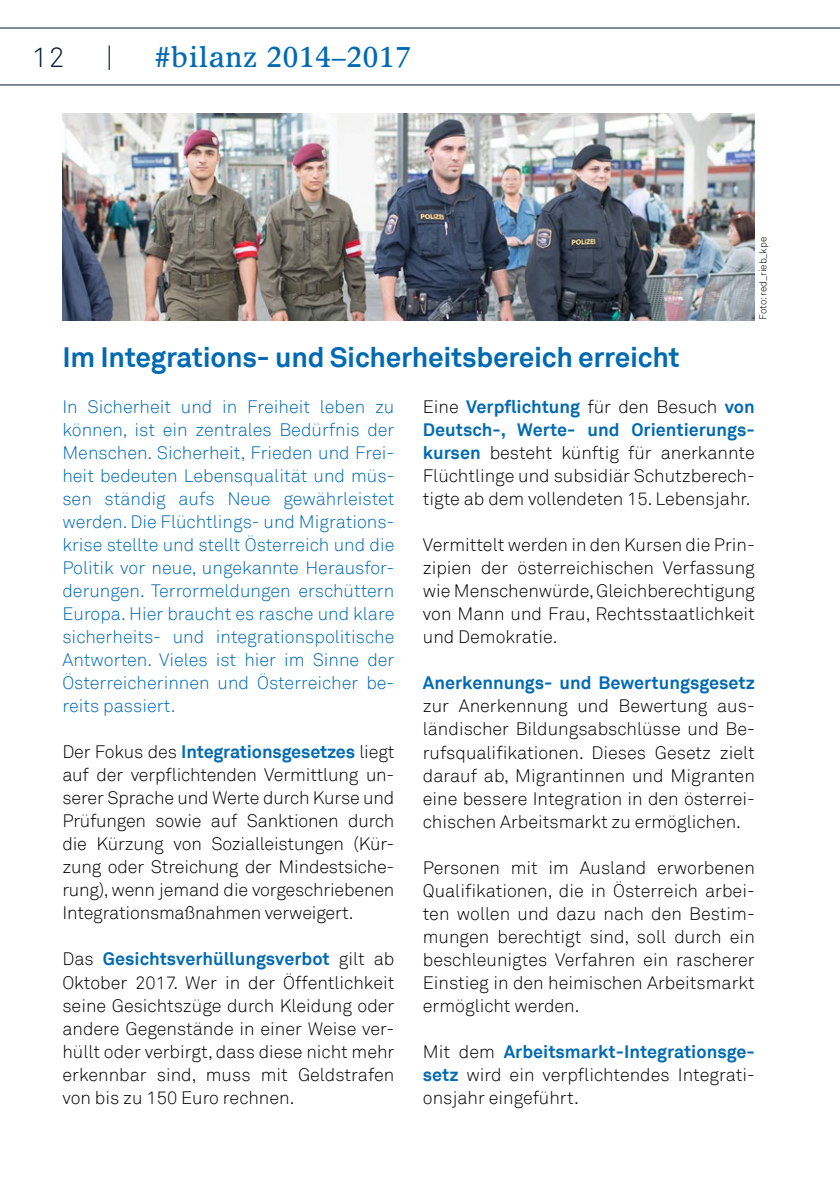
<style>
.page{position:relative;width:840px;height:1191px;background:#fff}
.page>*{position:absolute;margin:0;border:0;box-sizing:border-box;transform-origin:0 0}
.t1{font:700 28px "Akkurat";letter-spacing:-.01em;color:#006ab3}
.t2{font:28px "Olympian";letter-spacing:.025em;color:#006ab3}
.t3{font:300 28px "Akkurat";color:#001b33}
.t4{font:300 18px/23px "Akkurat";color:#000;text-align:justify}
.t5{font:300 18px/23px "Akkurat";color:#006ab3;text-align:justify}
.t6{font:700 18px "Akkurat";color:#006ab3}
.t7{font:300 10px "Akkurat";letter-spacing:-.01em;color:#000}
.s1{font-weight:700;color:#006ab3}
</style>
<div class="page">
<svg style="left:0;top:28px;width:839px;height:57px"></svg>
<img style="left:62px;top:113px;width:692px;height:207px">
<h1 class="t3" style="left:32px;top:41px;width:34px">12</h1>
<h1 class="t3" style="left:106px;top:41px;width:9px">|</h1>
<h1 class="t2" style="left:155px;top:40px;width:257px">#bilanz 2014–2017</h1>
<p class="t7" style="left:756px;top:320px;width:84px;rotate:-90deg">Foto: red_rieb_kpe</p>
<h1 class="t1" style="left:62px;top:340px;width:618px">Im Integrations- und Sicherheitsbereich erreicht</h1>
<p class="t5" style="left:62px;top:396px;width:333px">In Sicherheit und in Freiheit leben zu können, ist ein zentrales Bedürfnis der Menschen. Sicherheit, Frieden und Frei&shy;heit bedeuten Lebensqualität und müs&shy;sen ständig aufs Neue gewährleistet werden. Die Flüchtlings- und Migrations&shy;krise stellte und stellt Österreich und die Politik vor neue, ungekannte Herausfor&shy;derungen. Terrormeldungen erschüttern Europa. Hier braucht es rasche und klare sicherheits- und integrationspolitische Antworten. Vieles ist hier im Sinne der Österreicherinnen und Österreicher be&shy;reits passiert.</p>
<p class="t4" style="left:62px;top:741px;width:333px">Der Fokus des <span class="s1">Integrationsgesetzes</span> liegt auf der verpflichtenden Vermittlung un&shy;serer Sprache und Werte durch Kurse und Prüfungen sowie auf Sanktionen durch die Kürzung von Sozialleistungen (Kür&shy;zung oder Streichung der Mindestsiche&shy;rung), wenn jemand die vorgeschriebenen Integrationsmaßnahmen verweigert.</p>
<p class="t4" style="left:62px;top:948px;width:333px">Das <span class="s1">Gesichtsverhüllungsverbot</span> gilt ab Oktober 2017. Wer in der Öffentlichkeit seine Gesichtszüge durch Kleidung oder andere Gegenstände in einer Weise ver&shy;hüllt oder verbirgt, dass diese nicht mehr erkennbar sind, muss mit Geldstrafen von bis zu 150 Euro rechnen.</p>
<p class="t4" style="left:422px;top:396px;width:333px">Eine <span class="s1">Verpflichtung</span> für den Besuch <span class="s1">von Deutsch-, Werte- und Orientierungs&shy;kursen</span> besteht künftig für anerkannte Flüchtlinge und subsidiär Schutzberech&shy;tigte ab dem vollendeten 15. Lebensjahr.</p>
<p class="t4" style="left:422px;top:534px;width:333px">Vermittelt werden in den Kursen die Prin&shy;zipien der österreichischen Verfassung wie Menschenwürde, Gleichberechtigung von Mann und Frau, Rechtsstaatlichkeit und Demokratie.</p>
<p class="t6" style="left:422px;top:672px;width:333px">Anerkennungs- und Bewertungsgesetz</p>
<p class="t4" style="left:422px;top:695px;width:333px">zur Anerkennung und Bewertung aus&shy;ländischer Bildungsabschlüsse und Be&shy;rufsqualifikationen. Dieses Gesetz zielt darauf ab, Migrantinnen und Migranten eine bessere Integration in den österrei&shy;chischen Arbeitsmarkt zu ermöglichen.</p>
<p class="t4" style="left:422px;top:856px;width:333px">Personen mit im Ausland erworbenen Qualifikationen, die in Österreich arbei&shy;ten wollen und dazu nach den Bestim&shy;mungen berechtigt sind, soll durch ein beschleunigtes Verfahren ein rascherer Einstieg in den heimischen Arbeitsmarkt ermöglicht werden.</p>
<p class="t4" style="left:422px;top:1040px;width:333px">Mit dem <span class="s1">Arbeitsmarkt-Integrationsge&shy;setz</span> wird ein verpflichtendes Integrati&shy;onsjahr eingeführt.</p>
</div>
